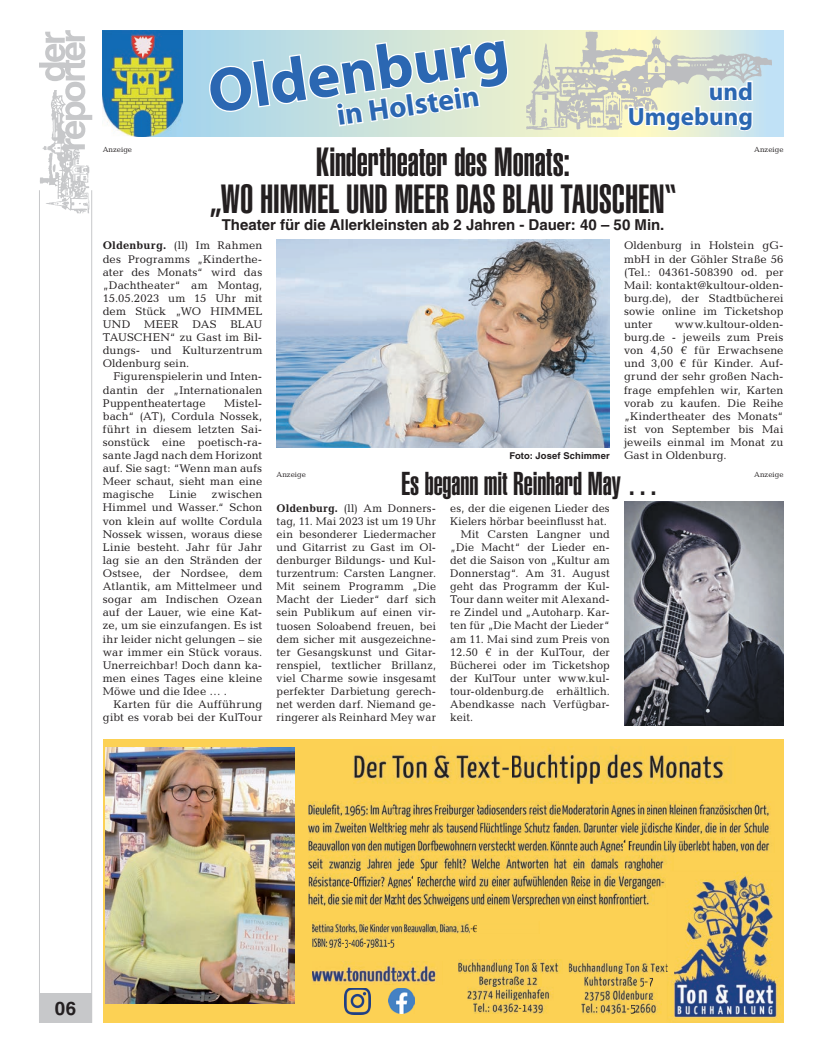
<style>
.page{position:relative;width:819px;height:1053px;background:#fff}
.page>*{position:absolute;margin:0;border:0;box-sizing:border-box;transform-origin:0 0}
.t1{font:700 62.5px "Myriad Pro";color:#2b67b2}
.t2{font:40px/37.5px "Helvetica LT Std Ultra Comp";letter-spacing:-.005em;color:#231f20;text-align:center}
.t3{font:32.5px "Helvetica LT Std Ultra Comp";letter-spacing:-.005em;color:#231f20}
.t4{font:700 30px "Myriad Pro";color:#2b67b2}
.t5{font:700 25px/25px "Myriad Pro";color:#2b67b2;text-align:right}
.t6{font:700 18.75px "Helvetica LT Std";color:#231f20}
.t7{font:700 15px "Helvetica LT Std";color:#231f20}
.t8{font:11.25px/13.1px "Candida Std";letter-spacing:.01em;color:#231f20;text-align:justify}
.t9{font:11.25px "Candida Std";letter-spacing:.03em;color:#231f20}
.t10{font:10px "Times New Roman";color:#231f20}
.t11{font:700 9.38px "Helvetica LT Std";letter-spacing:.015em;color:#231f20}
.t12{font:7.5px "Candida Std";color:#231f20}
.s1{font-weight:700}
</style>
<div class="page">
<div style="left:39px;top:993px;width:53px;height:29px;background:#c7c8ca"></div>
<hr style="left:91px;top:190px;width:1px;height:832px;background:#c7c8ca">
<hr style="left:39px;top:190px;width:1px;height:832px;background:#c7c8ca">
<img style="left:39px;top:149px;width:51px;height:65px">
<svg style="left:39px;top:30px;width:53px;height:119px"></svg>
<div style="left:103px;top:739px;width:680px;height:283px;background:#fcd154"></div>
<img style="left:353px;top:755px;width:148px;height:28px">
<img style="left:502px;top:749px;width:223px;height:34px">
<img style="left:511px;top:749px;width:1px;height:34px">
<img style="left:308px;top:801px;width:461px;height:15px">
<img style="left:308px;top:819px;width:461px;height:15px">
<img style="left:308px;top:837px;width:315px;height:15px">
<img style="left:623px;top:837px;width:147px;height:15px">
<svg style="left:628px;top:837px;width:2px;height:15px"></svg>
<img style="left:308px;top:855px;width:356px;height:15px">
<img style="left:308px;top:873px;width:42px;height:15px">
<img style="left:350px;top:873px;width:61px;height:15px">
<svg style="left:353px;top:873px;width:1px;height:15px"></svg>
<img style="left:411px;top:873px;width:254px;height:15px">
<svg style="left:417px;top:873px;width:2px;height:15px"></svg>
<img style="left:308px;top:890px;width:342px;height:15px">
<img style="left:668px;top:872px;width:114px;height:149px">
<img style="left:312px;top:921px;width:158px;height:12px">
<img style="left:312px;top:937px;width:29px;height:10px">
<img style="left:354px;top:937px;width:10px;height:10px">
<svg style="left:341px;top:939px;width:13px;height:8px"></svg>
<img style="left:369px;top:936px;width:18px;height:11px">
<svg style="left:364px;top:938px;width:5px;height:9px"></svg>
<svg style="left:387px;top:939px;width:8px;height:8px"></svg>
<img style="left:312px;top:961px;width:124px;height:22px">
<img style="left:344px;top:988px;width:26px;height:25px">
<img style="left:389px;top:988px;width:25px;height:25px">
<img style="left:458px;top:959px;width:102px;height:14px">
<img style="left:479px;top:973px;width:59px;height:13px">
<img style="left:467px;top:986px;width:84px;height:14px">
<img style="left:473px;top:1000px;width:72px;height:13px">
<svg style="left:518px;top:1000px;width:8px;height:13px"></svg>
<img style="left:568px;top:960px;width:99px;height:13px">
<svg style="left:667px;top:960px;width:6px;height:13px"></svg>
<img style="left:584px;top:973px;width:71px;height:27px">
<img style="left:584px;top:987px;width:65px;height:1px">
<svg style="left:645px;top:973px;width:10px;height:15px"></svg>
<img style="left:581px;top:1000px;width:45px;height:14px">
<img style="left:626px;top:1000px;width:35px;height:13px">
<svg style="left:630px;top:1000px;width:28px;height:14px"></svg>
<img style="left:106px;top:747px;width:189px;height:256px">
<svg style="left:182px;top:30px;width:601px;height:106px;background:#c3dfe0"></svg>
<img style="left:103px;top:30px;width:79px;height:106px">
<svg style="left:209px;top:38px;width:301px;height:90px"></svg>
<img style="left:527px;top:30px;width:244px;height:103px">
<svg style="left:627px;top:65px;width:127px;height:71px"></svg>
<img style="left:276px;top:239px;width:333px;height:208px">
<img style="left:624px;top:501px;width:159px;height:224px">
<p class="t1" style="left:203px;top:57px;width:304px;rotate:-8deg">Oldenburg</p>
<p class="t4" style="left:334px;top:99px;width:145px;rotate:-8deg">in Holstein</p>
<p class="t5" style="left:627px;top:79px;width:127px">und<br>Umgebung</p>
<p class="t12" style="left:103px;top:145px;width:31px">Anzeige</p>
<p class="t12" style="left:754px;top:145px;width:31px">Anzeige</p>
<p class="t2" style="left:209px;top:144px;width:469px">Kindertheater des Monats:<br>„WO HIMMEL UND MEER DAS BLAU TAUSCHEN“</p>
<p class="t7" style="left:222px;top:215px;width:444px">Theater für die Allerkleinsten ab 2 Jahren - Dauer: 40 – 50 Min.</p>
<p class="t9" style="left:103px;top:239px;width:161px"><span class="s1">Oldenburg.</span> (ll) Im Rahmen</p>
<p class="t8" style="left:103px;top:252px;width:161px">des Programms „Kinderthe-</p>
<p class="t8" style="left:103px;top:265px;width:161px">ater des Monats“ wird das</p>
<p class="t8" style="left:103px;top:278px;width:161px">„Dachtheater“ am Montag,</p>
<p class="t8" style="left:103px;top:291px;width:161px">15.05.2023 um 15 Uhr mit</p>
<p class="t8" style="left:103px;top:304px;width:161px">dem Stück „WO HIMMEL</p>
<p class="t8" style="left:103px;top:317px;width:161px">UND MEER DAS BLAU</p>
<p class="t8" style="left:103px;top:331px;width:161px">TAUSCHEN“ zu Gast im Bil-</p>
<p class="t8" style="left:103px;top:344px;width:161px">dungs- und Kulturzentrum</p>
<p class="t8" style="left:103px;top:357px;width:88px">Oldenburg sein.</p>
<p class="t8" style="left:113px;top:370px;width:150px">Figurenspielerin und Inten-</p>
<p class="t8" style="left:103px;top:383px;width:161px">dantin der „Internationalen</p>
<p class="t8" style="left:103px;top:396px;width:104px">Puppentheatertage</p>
<p class="t8" style="left:103px;top:396px;width:161px;text-indent:121px">Mistel&shy;bach“ (AT), Cordula Nossek, führt in diesem letzten Sai&shy;sonstück eine poetisch-ra&shy;sante Jagd nach dem Horizont auf. Sie sagt: “Wenn man aufs Meer schaut, sieht man eine magische</p>
<p class="t8" style="left:169px;top:488px;width:29px">Linie</p>
<p class="t8" style="left:212px;top:488px;width:52px">zwischen</p>
<p class="t8" style="left:103px;top:501px;width:161px">Himmel und Wasser.“ Schon</p>
<p class="t8" style="left:103px;top:514px;width:161px">von klein auf wollte Cordula</p>
<p class="t8" style="left:103px;top:527px;width:161px">Nossek wissen, woraus diese</p>
<p class="t8" style="left:103px;top:540px;width:161px">Linie besteht. Jahr für Jahr</p>
<p class="t8" style="left:103px;top:553px;width:161px">lag sie an den Stränden der</p>
<p class="t8" style="left:103px;top:566px;width:161px">Ostsee, der Nordsee, dem</p>
<p class="t8" style="left:103px;top:579px;width:161px">Atlantik, am Mittelmeer und</p>
<p class="t8" style="left:103px;top:592px;width:161px">sogar am Indischen Ozean</p>
<p class="t8" style="left:103px;top:606px;width:161px">auf der Lauer, wie eine Kat-</p>
<p class="t8" style="left:103px;top:619px;width:161px">ze, um sie einzufangen. Es ist</p>
<p class="t8" style="left:103px;top:632px;width:161px">ihr leider nicht gelungen – sie</p>
<p class="t8" style="left:103px;top:645px;width:161px">war immer ein Stück voraus.</p>
<p class="t8" style="left:103px;top:658px;width:161px">Unerreichbar! Doch dann ka-</p>
<p class="t8" style="left:103px;top:671px;width:161px">men eines Tages eine kleine</p>
<p class="t8" style="left:103px;top:684px;width:126px">Möwe und die Idee … .</p>
<p class="t8" style="left:113px;top:697px;width:150px">Karten für die Aufführung</p>
<p class="t8" style="left:103px;top:710px;width:161px">gibt es vorab bei der KulTour</p>
<p class="t11" style="left:509px;top:450px;width:102px">Foto: Josef Schimmer</p>
<p class="t8" style="left:624px;top:239px;width:161px">Oldenburg in Holstein gG&shy;mbH in der Göhler Straße 56 (Tel.: 04361-508390 od. per Mail: kontakt@kultour-olden&shy;burg.de), der Stadtbücherei sowie online im Ticketshop unter</p>
<p class="t8" style="left:624px;top:317px;width:161px;text-indent:51px">www.kultour-olden&shy;burg.de - jeweils zum Preis von 4,50 € für Erwachsene und 3,00 € für Kinder. Auf&shy;grund der sehr großen Nach&shy;frage empfehlen wir, Karten vorab zu kaufen. Die Reihe „Kindertheater des Monats“ ist von September bis Mai jeweils einmal im Monat zu Gast in Oldenburg.</p>
<p class="t12" style="left:276px;top:470px;width:31px">Anzeige</p>
<p class="t12" style="left:754px;top:470px;width:31px">Anzeige</p>
<p class="t3" style="left:401px;top:465px;width:259px">Es begann mit Reinhard May …</p>
<p class="t8" style="left:276px;top:501px;width:161px"><span class="s1">Oldenburg.</span> (ll) Am Donners&shy;tag, 11. Mai 2023 ist um 19 Uhr ein besonderer Liedermacher und Gitarrist zu Gast im Ol&shy;denburger Bildungs- und Kul&shy;turzentrum: Carsten Langner.<br>Mit seinem Programm „Die Macht der Lieder“ darf sich sein Publikum auf einen vir&shy;tuosen Soloabend freuen, bei dem sicher mit ausgezeichne&shy;ter Gesangskunst und Gitar&shy;renspiel, textlicher Brillanz, viel Charme sowie insgesamt perfekter Darbietung gerech&shy;net werden darf. Niemand ge&shy;ringerer als Reinhard Mey war</p>
<p class="t8" style="left:450px;top:501px;width:161px">es, der die eigenen Lieder des</p>
<p class="t8" style="left:450px;top:514px;width:158px">Kielers hörbar beeinflusst hat.</p>
<p class="t8" style="left:461px;top:527px;width:150px">Mit Carsten Langner und</p>
<p class="t8" style="left:450px;top:540px;width:161px">„Die Macht“ der Lieder en-</p>
<p class="t8" style="left:450px;top:553px;width:161px">det die Saison von „Kultur am</p>
<p class="t8" style="left:450px;top:566px;width:161px">Donnerstag“. Am 31. August</p>
<p class="t8" style="left:450px;top:579px;width:161px">geht das Programm der Kul-</p>
<p class="t8" style="left:450px;top:593px;width:161px">Tour dann weiter mit Alexand-</p>
<p class="t8" style="left:450px;top:606px;width:161px">re Zindel und „Autoharp. Kar-</p>
<p class="t8" style="left:450px;top:619px;width:161px">ten für „Die Macht der Lieder“</p>
<p class="t8" style="left:450px;top:632px;width:161px">am 11. Mai sind zum Preis von</p>
<p class="t8" style="left:450px;top:645px;width:161px">12.50 € in der KulTour, der</p>
<p class="t8" style="left:450px;top:658px;width:161px">Bücherei oder im Ticketshop</p>
<p class="t8" style="left:450px;top:671px;width:161px">der KulTour unter www.kul-</p>
<p class="t8" style="left:450px;top:684px;width:161px">tour-oldenburg.de erhältlich.</p>
<p class="t8" style="left:450px;top:697px;width:161px">Abendkasse nach Verfügbar-</p>
<p class="t8" style="left:450px;top:710px;width:24px">keit.</p>
<p class="t6" style="left:55px;top:996px;width:23px">06</p>
<p class="t10" style="left:473px;top:921px;width:7px">€</p>
</div>
